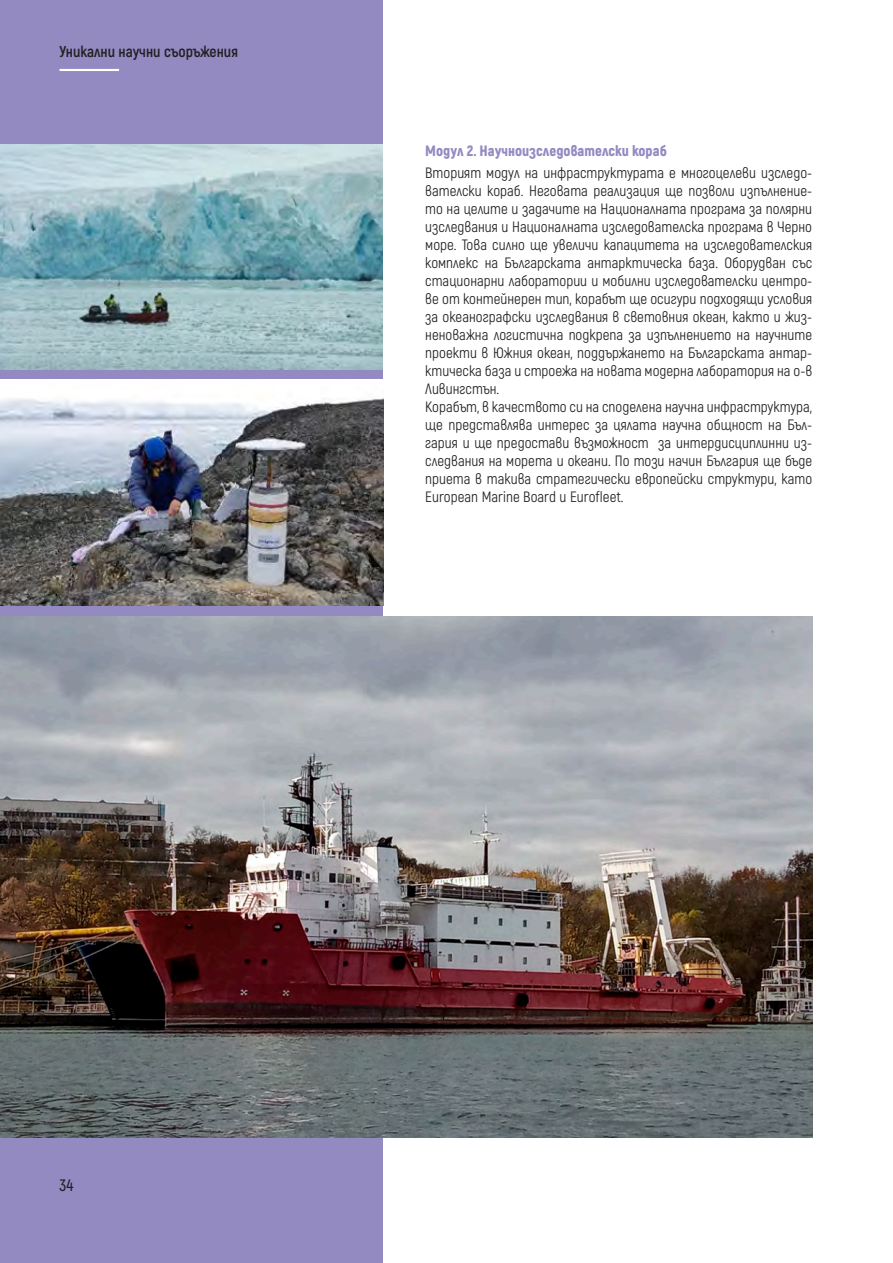
<style>
.page{position:relative;width:893px;height:1263px;background:#fff}
.page>*{position:absolute;margin:0;border:0;box-sizing:border-box;transform-origin:0 0}
.t1{font:600 16.5px "Akrobat";color:#231f20}
.t2{font:700 15.75px "Akrobat";color:#231f20}
.t3{font:15px/18px "Akrobat";color:#231f20;text-align:justify}
.t4{font:900 15px "Akrobat";color:#938ac2}
</style>
<div class="page">
<div style="left:0;top:0;width:383px;height:1263px;background:#938ac2"></div>
<hr style="left:60px;top:69px;width:59px;height:2px;background:#fff">
<img style="left:0;top:380px;width:383px;height:226px">
<img style="left:0;top:617px;width:812px;height:521px">
<img style="left:0;top:145px;width:383px;height:224px">
<p class="t2" style="left:60px;top:42px;width:180px">Уникални научни съоръжения</p>
<p class="t4" style="left:425px;top:141px;width:243px">Модул 2. Научноизследователски кораб</p>
<p class="t3" style="left:425px;top:164px;width:388px">Вторият модул на инфраструктурата е многоцелеви изследо&shy;вателски кораб. Неговата реализация ще позволи изпълнение&shy;то на целите и задачите на Националната програма за полярни изследвания и Националната изследователска програма в Черно море. Това силно ще увеличи капацитета на изследователския комплекс на Българската антарктическа база. Оборудван със стационарни лаборатории и мобилни изследователски центро&shy;ве от контейнерен тип, корабът ще осигури подходящи условия за океанографски изследвания в световния океан, както и жиз&shy;неноважна логистична подкрепа за изпълнението на научните проекти в Южния океан, поддържането на Българската антар&shy;ктическа база и строежа на новата модерна лаборатория на о-в Ливингстън.</p>
<p class="t3" style="left:425px;top:398px;width:388px">Корабът, в качеството си на споделена научна инфраструктура, ще представлява интерес за цялата научна общност на Бъл&shy;гария и ще предостави възможност за интердисциплинни из&shy;следвания на морета и океани. По този начин България ще бъде приета в такива стратегически европейски структури, като European Marine Board и Eurofleet.</p>
<p class="t1" style="left:60px;top:1175px;width:15px">34</p>
</div>
